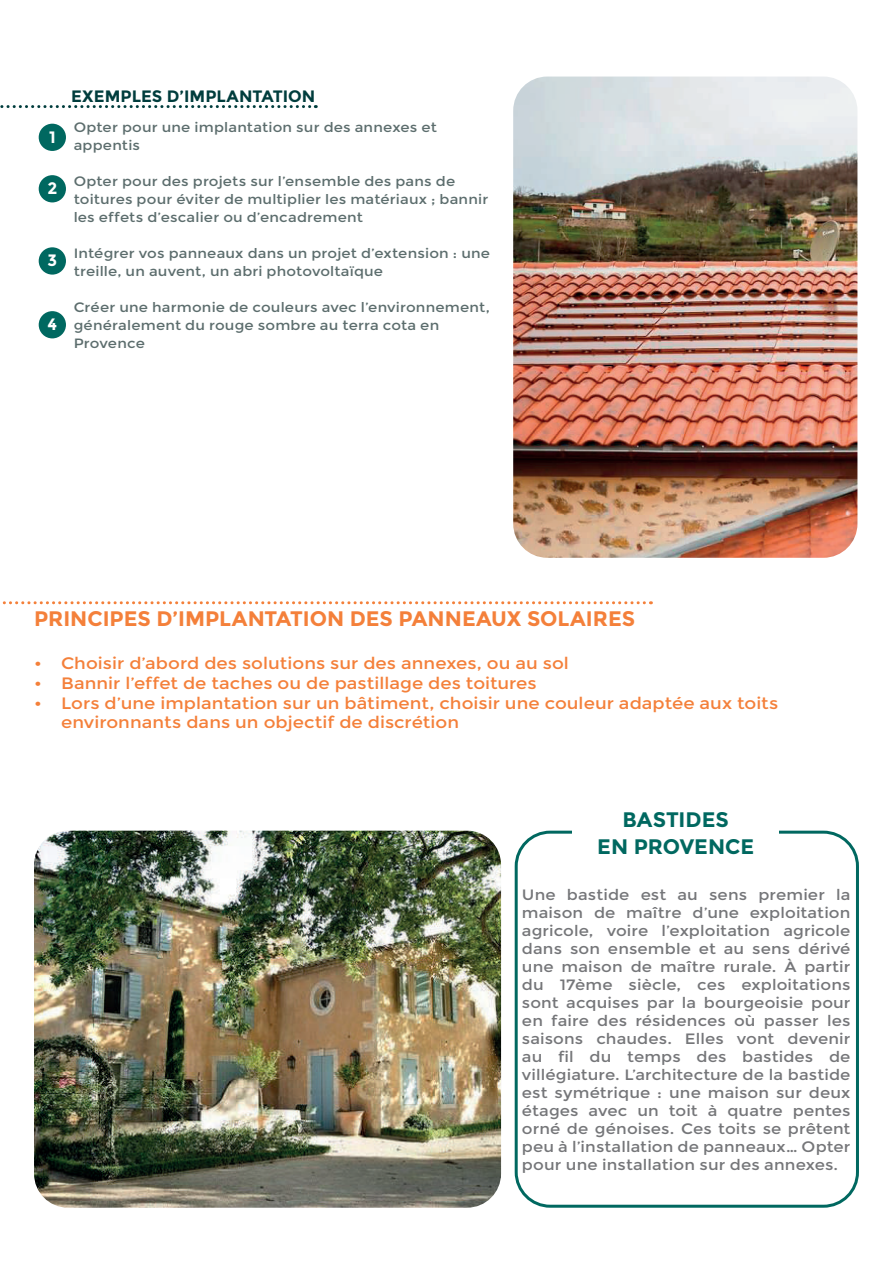
<style>
.page{position:relative;width:893px;height:1263px;background:#fff}
.page>*{position:absolute;margin:0;border:0;box-sizing:border-box;transform-origin:0 0}
.t1{font:700 21px "Montserrat";color:#f4803a}
.t2{font:700 21px/27px "Montserrat";color:#006860;text-align:center}
.t3{font:16.5px/19.8px "Montserrat";color:#f4803a;scale:1.1 1}
.t4{font:700 16.5px "Montserrat";letter-spacing:.005em;color:#003d3d}
.t5{font:700 16.5px "Montserrat";color:#fff}
.t6{font:15px/18px "Montserrat";letter-spacing:.005em;color:#757679;text-align:justify;scale:1.1 1}
.t7{font:13.5px/18px "Montserrat";letter-spacing:.01em;color:#5c6d6d;scale:1.1 1}
</style>
<div class="page">
<div style="left:515px;top:831px;width:344px;height:377px;border:3px solid #006860;border-radius:34px"></div>
<img style="left:513px;top:77px;width:344px;height:481px">
<img style="left:34px;top:831px;width:467px;height:377px">
<svg style="left:2px;top:601px;width:649px;height:3px"></svg>
<div style="left:572px;top:799px;width:207px;height:63px;background:#fff"></div>
<div style="left:39px;top:124px;width:27px;height:27px;background:#006860;border-radius:50%"></div>
<div style="left:39px;top:175px;width:27px;height:27px;background:#006860;border-radius:50%"></div>
<div style="left:39px;top:247px;width:27px;height:28px;background:#006860;border-radius:50%"></div>
<div style="left:39px;top:311px;width:27px;height:27px;background:#006860;border-radius:50%"></div>
<svg style="left:0;top:105px;width:316px;height:3px"></svg>
<p class="t5" style="left:49px;top:127px;width:8px">1</p>
<p class="t5" style="left:48px;top:179px;width:11px">2</p>
<p class="t5" style="left:48px;top:251px;width:11px">3</p>
<p class="t5" style="left:48px;top:315px;width:11px">4</p>
<p class="t4" style="left:71px;top:86px;width:246px">EXEMPLES D’IMPLANTATION</p>
<p class="t7" style="left:74px;top:119px;width:332px">Opter pour une implantation sur des annexes et appentis</p>
<p class="t7" style="left:74px;top:173px;width:378px">Opter pour des projets sur l’ensemble des pans de toitures pour éviter de multiplier les matériaux ; bannir les effets d’escalier ou d’encadrement</p>
<p class="t7" style="left:74px;top:245px;width:380px">Intégrer vos panneaux dans un projet d’extension : une treille, un auvent, un abri photovoltaïque</p>
<p class="t7" style="left:74px;top:299px;width:380px">Créer une harmonie de couleurs avec l’environnement, généralement du rouge sombre au terra cota en<br>Provence</p>
<h1 class="t1" style="left:34px;top:606px;width:603px">PRINCIPES D’IMPLANTATION DES PANNEAUX SOLAIRES</h1>
<p class="t3" style="left:34px;top:653px;width:488px">• Choisir d’abord des solutions sur des annexes, ou au sol</p>
<p class="t3" style="left:34px;top:673px;width:459px">• Bannir l’effet de taches ou de pastillage des toitures</p>
<p class="t3" style="left:61px;top:693px;width:654px;text-indent:-27px">• Lors d’une implantation sur un bâtiment, choisir une couleur adaptée aux toits environnants dans un objectif de discrétion</p>
<h1 class="t2" style="left:597px;top:806px;width:159px">BASTIDES<br>EN PROVENCE</h1>
<p class="t6" style="left:522px;top:886px;width:300px">Une bastide est au sens premier la maison de maître d’une exploitation agricole, voire l’exploitation agricole dans son ensemble et au sens dérivé une maison de maître rurale. À partir du 17ème siècle, ces exploitations sont acquises par la bourgeoisie pour en faire des résidences où passer les saisons chaudes. Elles vont devenir au fil du temps des bastides de villégiature. L’architecture de la bastide est symétrique : une maison sur deux étages avec un toit à quatre pentes orné de génoises. Ces toits se prêtent peu à l’installation de panneaux… Opter pour une installation sur des annexes.</p>
</div>
